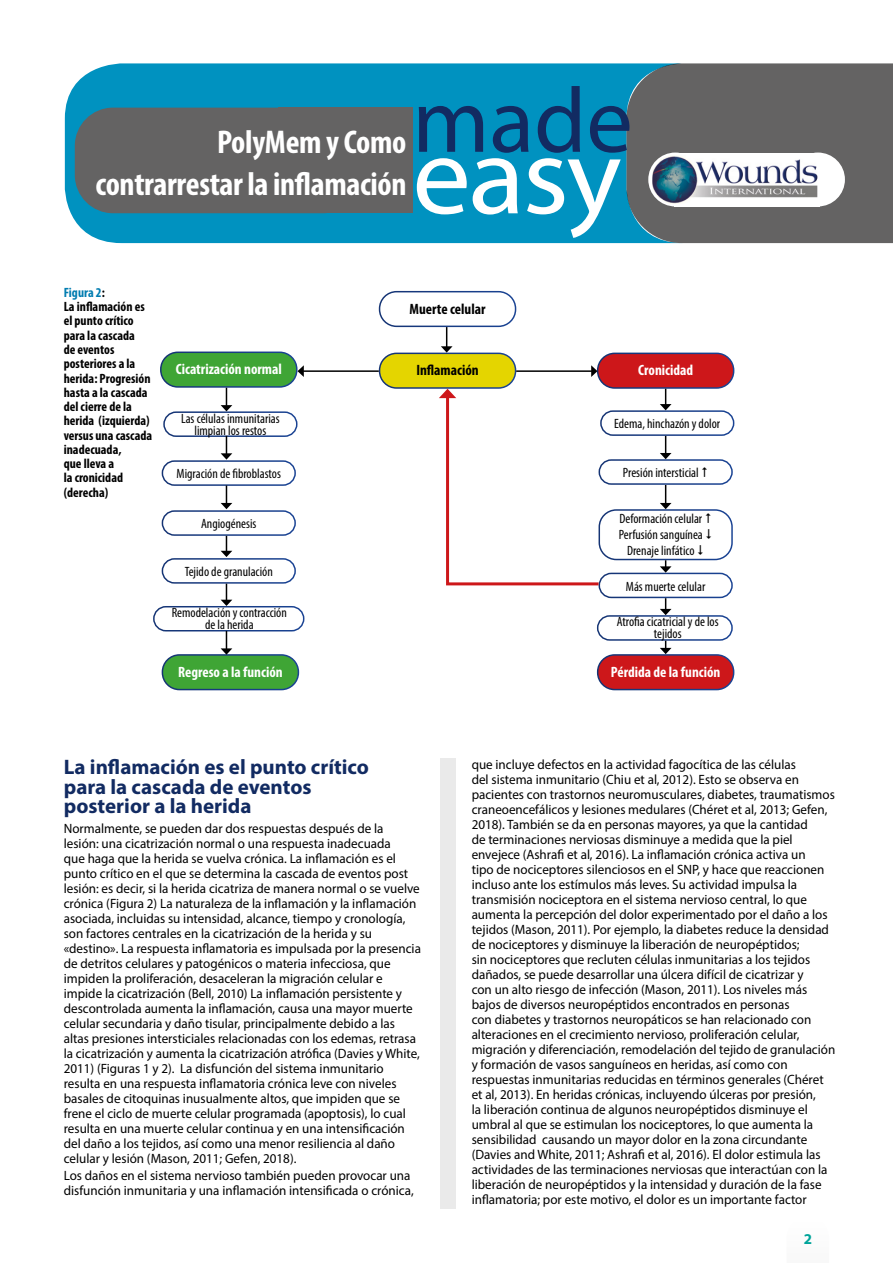
<style>
.page{position:relative;width:893px;height:1263px;background:#fff}
.page>*{position:absolute;margin:0;border:0;box-sizing:border-box;transform-origin:0 0}
.t1{font:111.3px "Myriad Pro";color:#fff;scale:1.05 1}
.t2{font:92.55px "Myriad Pro";color:#122b62}
.t3{font:700 condensed 33px/42px "Myriad Pro";letter-spacing:-.01em;color:#fff;text-align:right}
.t4{font:700 21px/19.5px "Myriad Pro";color:#122b62}
.t5{font:700 condensed 15px "Myriad Pro";color:#fff}
.t6{font:700 condensed 15px "Myriad Pro";color:#000}
.t7{font:700 15px "Myriad Pro";color:#00a49a}
.t8{font:13.5px/15px "Myriad Pro";color:#000}
.t9{font:condensed 13.5px/12px "Myriad Pro";color:#000;text-align:center}
.t10{font:700 condensed 13.5px/14.2px "Myriad Pro";color:#000}
.s1{color:#007cb0}
</style>
<div class="page">
<div style="left:65px;top:63px;width:561px;height:180px;background:#0092c0"></div>
<div style="left:379px;top:291px;width:137px;height:36px;border:1px solid #fff;border-radius:17px"></div>
<div style="left:380px;top:353px;width:136px;height:35px;background:#e4d500;border-radius:17px"></div>
<div style="left:379px;top:353px;width:137px;height:36px;border:1px solid #fff;border-radius:17px"></div>
<div style="left:161px;top:352px;width:136px;height:35px;background:#3fa535;border-radius:17px"></div>
<div style="left:160px;top:351px;width:138px;height:37px;border:1px solid #fff;border-radius:17px"></div>
<div style="left:162px;top:655px;width:136px;height:34px;background:#3fa535;border-radius:17px"></div>
<div style="left:162px;top:654px;width:137px;height:36px;border:1px solid #fff;border-radius:17px"></div>
<div style="left:598px;top:655px;width:136px;height:34px;background:#cd171a;border-radius:17px"></div>
<div style="left:597px;top:654px;width:137px;height:36px;border:1px solid #fff;border-radius:17px"></div>
<div style="left:598px;top:353px;width:136px;height:35px;background:#cd171a;border-radius:17px"></div>
<div style="left:597px;top:353px;width:137px;height:36px;border:1px solid #fff;border-radius:17px"></div>
<div style="left:163px;top:411px;width:135px;height:26px;border:1px solid #fff;border-radius:12px"></div>
<div style="left:600px;top:410px;width:134px;height:26px;border:1px solid #fff;border-radius:12px"></div>
<div style="left:162px;top:460px;width:134px;height:26px;border:1px solid #fff;border-radius:12px"></div>
<div style="left:598px;top:459px;width:135px;height:26px;border:1px solid #fff;border-radius:12px"></div>
<div style="left:162px;top:510px;width:134px;height:26px;border:1px solid #fff;border-radius:12px"></div>
<div style="left:598px;top:509px;width:135px;height:51px;border:1px solid #fff;border-radius:17px"></div>
<div style="left:162px;top:558px;width:134px;height:26px;border:1px solid #fff;border-radius:12px"></div>
<div style="left:598px;top:573px;width:135px;height:25px;border:1px solid #fff;border-radius:12px"></div>
<div style="left:153px;top:606px;width:151px;height:25px;border:1px solid #fff;border-radius:12px"></div>
<div style="left:597px;top:615px;width:136px;height:26px;border:1px solid #fff;border-radius:12px"></div>
<hr style="left:303px;top:370px;width:76px;height:2px;background:#000">
<svg style="left:298px;top:365px;width:6px;height:12px"></svg>
<svg style="left:439px;top:389px;width:162px;height:198px"></svg>
<svg style="left:441px;top:327px;width:12px;height:26px"></svg>
<div style="left:626px;top:63px;width:267px;height:180px;background:#646363"></div>
<div style="left:648px;top:153px;width:54px;height:53px;background:#fff;border-radius:50%"></div>
<div style="left:674px;top:153px;width:146px;height:53px;background:#fff"></div>
<div style="left:791px;top:153px;width:54px;height:53px;background:#fff;border-radius:50%"></div>
<img style="left:652px;top:155px;width:165px;height:49px">
<div style="left:440px;top:759px;width:16px;height:450px;background:#eaeaea"></div>
<hr style="left:516px;top:370px;width:76px;height:2px;background:#000">
<svg style="left:591px;top:365px;width:6px;height:12px"></svg>
<svg style="left:221px;top:388px;width:11px;height:23px"></svg>
<svg style="left:221px;top:436px;width:11px;height:24px"></svg>
<svg style="left:221px;top:485px;width:11px;height:24px"></svg>
<svg style="left:221px;top:536px;width:11px;height:21px"></svg>
<svg style="left:221px;top:584px;width:11px;height:22px"></svg>
<svg style="left:221px;top:631px;width:11px;height:24px"></svg>
<svg style="left:660px;top:389px;width:11px;height:21px"></svg>
<svg style="left:660px;top:436px;width:11px;height:23px"></svg>
<svg style="left:660px;top:485px;width:11px;height:24px"></svg>
<svg style="left:660px;top:560px;width:11px;height:13px"></svg>
<svg style="left:660px;top:598px;width:11px;height:17px"></svg>
<svg style="left:660px;top:641px;width:11px;height:13px"></svg>
<div style="left:75px;top:108px;width:203px;height:105px;background:#646363"></div>
<div style="left:278px;top:108px;width:134px;height:105px;background:#646363"></div>
<h3 class="t3" style="left:95px;top:120px;width:313px">PolyMem y Como contrarrestar la inflamación</h3>
<h2 class="t2" style="left:412px;top:64px;width:222px">made</h2>
<h1 class="t1" style="left:412px;top:107px;width:201px">easy</h1>
<p class="t10" style="left:64px;top:285px;width:90px"><span class="s1">Figura 2</span>:<br>La inflamación es el punto crítico para la cascada<br>de eventos posteriores a la herida: Progresión hasta a la cascada del cierre de la herida (izquierda) versus una cascada inadecuada,<br>que lleva a<br>la cronicidad (derecha)</p>
<p class="t6" style="left:410px;top:299px;width:77px">Muerte celular</p>
<p class="t5" style="left:176px;top:360px;width:108px">Cicatrización normal</p>
<p class="t6" style="left:416px;top:361px;width:64px">Inflamación</p>
<p class="t5" style="left:638px;top:361px;width:56px">Cronicidad</p>
<p class="t9" style="left:181px;top:412px;width:100px">Las células inmunitarias limpian los restos</p>
<p class="t9" style="left:614px;top:418px;width:108px">Edema, hinchazón y dolor</p>
<p class="t9" style="left:177px;top:467px;width:106px">Migración de fibroblastos</p>
<p class="t9" style="left:623px;top:467px;width:77px">Presión intersticial</p>
<p class="t9" style="left:201px;top:517px;width:57px">Angiogénesis</p>
<p class="t9" style="left:619px;top:510px;width:86px;line-height:16.2px">Deformación celular<br>Perfusión sanguínea<br>Drenaje linfático</p>
<p class="t9" style="left:185px;top:565px;width:90px">Tejido de granulación</p>
<p class="t9" style="left:626px;top:580px;width:81px">Más muerte celular</p>
<p class="t9" style="left:172px;top:606px;width:117px">Remodelación y contracción de la herida</p>
<p class="t9" style="left:617px;top:615px;width:103px">Atrofia cicatricial y de los tejidos</p>
<p class="t5" style="left:178px;top:662px;width:106px">Regreso a la función</p>
<p class="t5" style="left:611px;top:662px;width:111px">Pérdida de la función</p>
<h3 class="t4" style="left:64px;top:757px;width:307px">La inflamación es el punto crítico para la cascada de eventos posterior a la herida</h3>
<p class="t8" style="left:64px;top:820px;width:359px">Normalmente, se pueden dar dos respuestas después de la lesión: una cicatrización normal o una respuesta inadecuada<br>que haga que la herida se vuelva crónica. La inflamación es el punto crítico en el que se determina la cascada de eventos post lesión: es decir, si la herida cicatriza de manera normal o se vuelve crónica (Figura 2) La naturaleza de la inflamación y la inflamación asociada, incluidas su intensidad, alcance, tiempo y cronología, son factores centrales en la cicatrización de la herida y su «destino». La respuesta inflamatoria es impulsada por la presencia de detritos celulares y patogénicos o materia infecciosa, que impiden la proliferación, desaceleran la migración celular e impide la cicatrización (Bell, 2010) La inflamación persistente y descontrolada aumenta la inflamación, causa una mayor muerte celular secundaria y daño tisular, principalmente debido a las altas presiones intersticiales relacionadas con los edemas, retrasa la cicatrización y aumenta la cicatrización atrófica (Davies y White, 2011) (Figuras 1 y 2). La disfunción del sistema inmunitario resulta en una respuesta inflamatoria crónica leve con niveles basales de citoquinas inusualmente altos, que impiden que se frene el ciclo de muerte celular programada (apoptosis), lo cual resulta en una muerte celular continua y en una intensificación del daño a los tejidos, así como una menor resiliencia al daño celular y lesión (Mason, 2011; Gefen, 2018).</p>
<p class="t8" style="left:64px;top:1167px;width:351px">Los daños en el sistema nervioso también pueden provocar una disfunción inmunitaria y una inflamación intensificada o crónica,</p>
<p class="t8" style="left:472px;top:756px;width:365px">que incluye defectos en la actividad fagocítica de las células<br>del sistema inmunitario (Chiu et al, 2012). Esto se observa en pacientes con trastornos neuromusculares, diabetes, traumatismos craneoencefálicos y lesiones medulares (Chéret et al, 2013; Gefen, 2018). También se da en personas mayores, ya que la cantidad<br>de terminaciones nerviosas disminuye a medida que la piel envejece (Ashrafi et al, 2016). La inflamación crónica activa un<br>tipo de nociceptores silenciosos en el SNP, y hace que reaccionen incluso ante los estímulos más leves. Su actividad impulsa la transmisión nociceptora en el sistema nervioso central, lo que aumenta la percepción del dolor experimentado por el daño a los tejidos (Mason, 2011). Por ejemplo, la diabetes reduce la densidad de nociceptores y disminuye la liberación de neuropéptidos;<br>sin nociceptores que recluten células inmunitarias a los tejidos dañados, se puede desarrollar una úlcera difícil de cicatrizar y<br>con un alto riesgo de infección (Mason, 2011). Los niveles más bajos de diversos neuropéptidos encontrados en personas<br>con diabetes y trastornos neuropáticos se han relacionado con alteraciones en el crecimiento nervioso, proliferación celular, migración y diferenciación, remodelación del tejido de granulación y formación de vasos sanguíneos en heridas, así como con respuestas inmunitarias reducidas en términos generales (Chéret et al, 2013). En heridas crónicas, incluyendo úlceras por presión,<br>la liberación continua de algunos neuropéptidos disminuye el umbral al que se estimulan los nociceptores, lo que aumenta la sensibilidad causando un mayor dolor en la zona circundante (Davies and White, 2011; Ashrafi et al, 2016). El dolor estimula las actividades de las terminaciones nerviosas que interactúan con la liberación de neuropéptidos y la intensidad y duración de la fase inflamatoria; por este motivo, el dolor es un importante factor</p>
<p class="t7" style="left:804px;top:1229px;width:10px">2</p>
</div>
